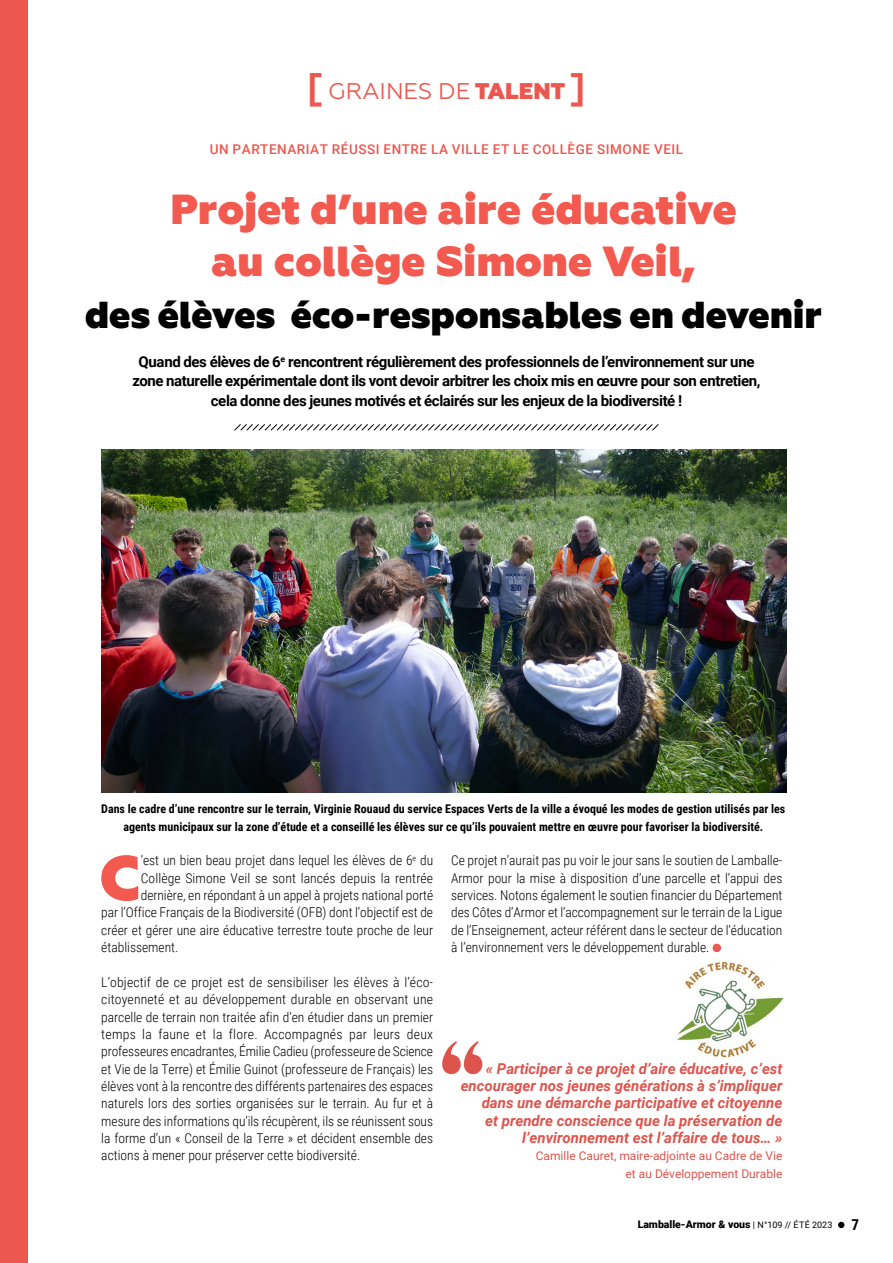
<style>
.page{position:relative;width:893px;height:1263px;background:#fff}
.page>*{position:absolute;margin:0;border:0;box-sizing:border-box;transform-origin:0 0}
.t1{font:800 63px "Geometria";color:#f2594f}
.t2{font:800 42px/52.1px "Geometria";color:#f2594f;text-align:center}
.t3{font:800 37.5px "Geometria";letter-spacing:-.005em;color:#000}
.t4{font:22.65px "Geometria";color:#eb5850}
.t5{font:700 15px/19.5px "Roboto";letter-spacing:-.025em;color:#000;text-align:center}
.t6{font:italic 700 15px/17.4px "Roboto";color:#dd544d;text-align:right}
.t7{font:700 15px "Roboto Condensed";color:#000}
.t8{font:300 13.5px/17.4px "Roboto Condensed";color:#000;text-align:justify}
.t9{font:500 13.5px "Roboto";letter-spacing:.04em;color:#eb5850}
.t10{font:700 12px/17.4px "Roboto Condensed";color:#000;text-align:center}
.t11{font:12px/17.4px "Roboto";color:#dd544d;text-align:right}
.t12{font:900 10.5px "Roboto";color:#000}
.s1{font-weight:700;font-size:36.75px}
.s2{font-weight:800}
.s3{font-weight:400;font-size:9px}
</style>
<div class="page">
<svg style="left:838px;top:1222px;width:6px;height:6px"></svg>
<div style="left:0;top:0;width:28px;height:1263px;background:#eb5850"></div>
<div style="left:713px;top:944px;width:8px;height:8px;background:#eb5850;border-radius:50%"></div>
<svg style="left:234px;top:424px;width:425px;height:7px"></svg>
<img style="left:101px;top:450px;width:686px;height:342px">
<img style="left:677px;top:961px;width:106px;height:97px">
<svg style="left:442px;top:1041px;width:41px;height:34px"></svg>
<h3 class="t4" style="left:307px;top:78px;width:280px"><span class="s1">[</span> GRAINES DE <span class="s2">TALENT</span> <span class="s1">]</span></h3>
<p class="t9" style="left:210px;top:140px;width:475px">UN PARTENARIAT RÉUSSI ENTRE LA VILLE ET LE COLLÈGE SIMONE VEIL</p>
<h2 class="t2" style="left:171px;top:184px;width:568px">Projet d’une aire éducative au collège Simone Veil,</h2>
<h3 class="t3" style="left:85px;top:292px;width:739px">des élèves éco-responsables en devenir</h3>
<p class="t5" style="left:132px;top:351px;width:630px">Quand des élèves de 6<sup>e</sup> rencontrent régulièrement des professionnels de l’environnement sur une zone naturelle expérimentale dont ils vont devoir arbitrer les choix mis en œuvre pour son entretien, cela donne des jeunes motivés et éclairés sur les enjeux de la biodiversité !</p>
<p class="t10" style="left:101px;top:800px;width:685px">Dans le cadre d’une rencontre sur le terrain, Virginie Rouaud du service Espaces Verts de la ville a évoqué les modes de gestion utilisés par les agents municipaux sur la zone d’étude et a conseillé les élèves sur ce qu’ils pouvaient mettre en œuvre pour favoriser la biodiversité.</p>
<h1 class="t1" style="left:99px;top:840px;width:43px">C</h1>
<p class="t8" style="left:141px;top:851px;width:294px">’est un bien beau projet dans lequel les élèves de 6<sup>e</sup> du</p>
<p class="t8" style="left:141px;top:869px;width:294px">Collège Simone Veil se sont lancés depuis la rentrée</p>
<p class="t8" style="left:141px;top:886px;width:294px">dernière, en répondant à un appel à projets national porté</p>
<p class="t8" style="left:101px;top:903px;width:333px">par l’Office Français de la Biodiversité (OFB) dont l’objectif est de</p>
<p class="t8" style="left:101px;top:921px;width:333px">créer et gérer une aire éducative terrestre toute proche de leur</p>
<p class="t8" style="left:101px;top:938px;width:79px">établissement.</p>
<p class="t8" style="left:101px;top:973px;width:333px">L’objectif de ce projet est de sensibiliser les élèves à l’éco&shy;citoyenneté et au développement durable en observant une parcelle de terrain non traitée afin d’en étudier dans un premier temps la faune et la flore. Accompagnés par leurs deux professeures encadrantes, Émilie Cadieu (professeure de Science et Vie de la Terre) et Émilie Guinot (professeure de Français) les élèves vont à la rencontre des différents partenaires des espaces naturels lors des sorties organisées sur le terrain. Au fur et à mesure des informations qu’ils récupèrent, ils se réunissent sous la forme d’un « Conseil de la Terre » et décident ensemble des actions à mener pour préserver cette biodiversité.</p>
<p class="t8" style="left:451px;top:851px;width:333px">Ce projet n’aurait pas pu voir le jour sans le soutien de Lamballe-Armor pour la mise à disposition d’une parcelle et l’appui des services. Notons également le soutien financier du Département des Côtes d’Armor et l’accompagnement sur le terrain de la Ligue de l’Enseignement, acteur référent dans le secteur de l’éducation à l’environnement vers le développement durable.</p>
<p class="t6" style="left:461px;top:1059px;width:323px">« Participer à ce projet d’aire éducative, c’est encourager nos jeunes générations à s’impliquer dans une démarche participative et citoyenne<br>et prendre conscience que la préservation de l’environnement est l’affaire de tous… »</p>
<p class="t11" style="left:536px;top:1147px;width:248px">Camille Cauret, maire-adjointe au Cadre de Vie et au Développement Durable</p>
<p class="t12" style="left:638px;top:1217px;width:196px">Lamballe-Armor &amp; vous <span class="s3">| N°109 // ÉTÉ 2023</span></p>
<p class="t7" style="left:851px;top:1214px;width:9px">7</p>
</div>
